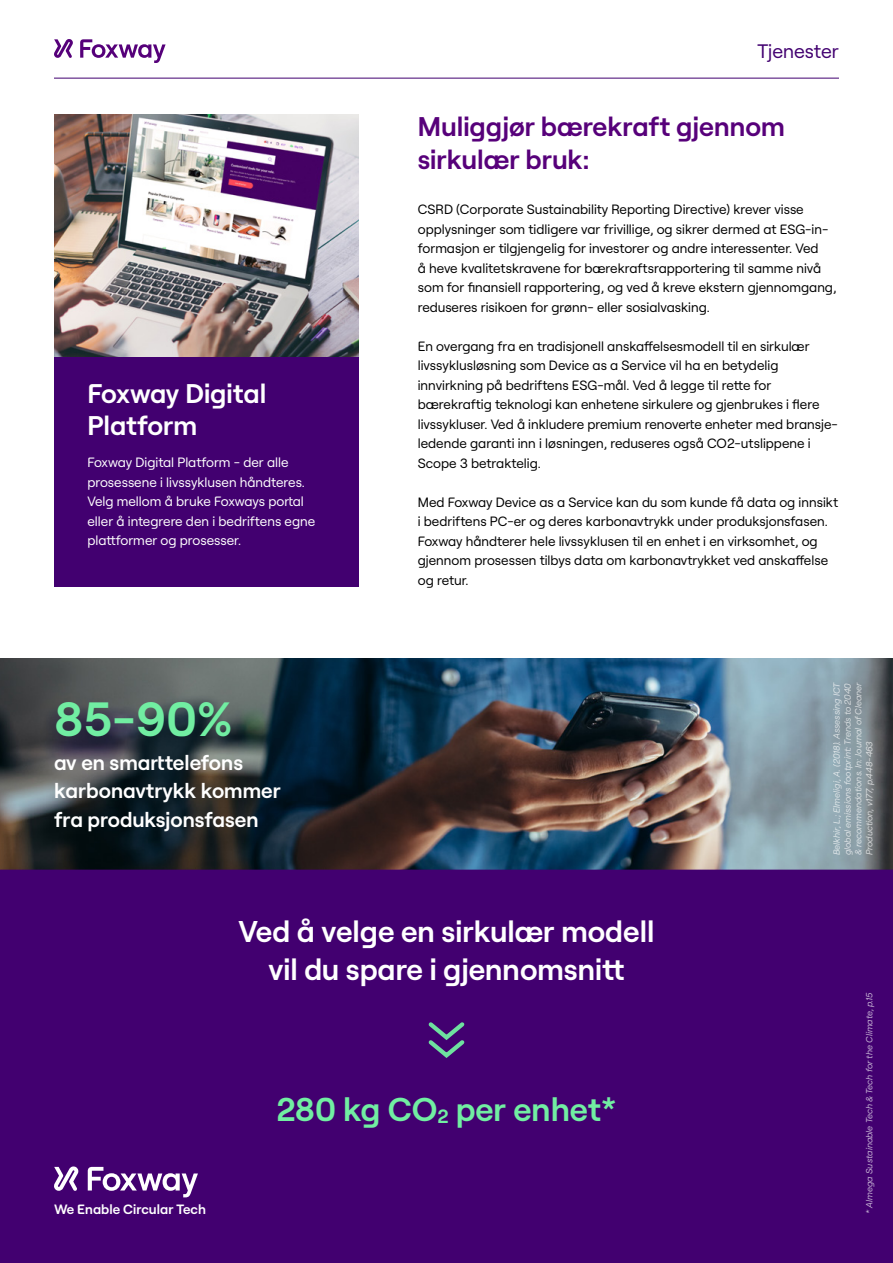
<style>
.page{position:relative;width:893px;height:1263px;background:#fff}
.page>*{position:absolute;margin:0;border:0;box-sizing:border-box;transform-origin:0 0}
.t1{font:600 48px "Roobert Foxway";color:#71eea2}
.t2{font:600 33px "Roobert Foxway";color:#71eea2}
.t3{font:600 30px/37.5px "Roobert Foxway";color:#fff;text-align:center}
.t4{font:600 27px/32.4px "Roobert Foxway";color:#57007a}
.t5{font:600 27px/32.4px "Roobert Foxway";color:#fff}
.t6{font:600 21px/28.5px "Roobert Foxway";color:#fff}
.t7{font:19.5px "Roobert Foxway";color:#420070}
.t8{font:13.5px/19.5px "Roobert Foxway";color:#000}
.t9{font:13.5px/19.5px "Roobert Foxway";color:#fff}
.t10{font:600 13.5px "Roobert Foxway";letter-spacing:.005em;color:#fff}
.t11{font:italic 9px/10.8px "Roobert Foxway";color:#fff;text-align:justify}
.s1{font-size:19.2px}
</style>
<div class="page">
<img style="left:0;top:658px;width:893px;height:212px">
<hr style="left:54px;top:78px;width:785px;height:1px;background:#420070">
<svg style="left:54px;top:39px;width:19px;height:19px"></svg>
<svg style="left:80px;top:39px;width:86px;height:24px"></svg>
<div style="left:0;top:870px;width:893px;height:393px;background:#420070"></div>
<svg style="left:425px;top:1018px;width:43px;height:41px;background:#4b2f79"></svg>
<svg style="left:54px;top:1166px;width:24px;height:25px"></svg>
<svg style="left:88px;top:1167px;width:110px;height:30px"></svg>
<div style="left:54px;top:126px;width:304px;height:461px;background:#420070"></div>
<img style="left:54px;top:115px;width:304px;height:241px">
<h3 class="t7" style="left:757px;top:36px;width:83px">Tjenester</h3>
<h3 class="t5" style="left:87px;top:375px;width:181px">Foxway Digital<br>Platform</h3>
<p class="t9" style="left:87px;top:452px;width:229px">Foxway Digital Platform - der alle prosessene i livssyklusen håndteres.<br>Velg mellom å bruke Foxways portal eller å integrere den i bedriftens egne plattformer og prosesser.</p>
<h1 class="t1" style="left:54px;top:682px;width:180px">85-90%</h1>
<h3 class="t6" style="left:54px;top:746px;width:228px">av en smarttelefons karbonavtrykk kommer fra produksjonsfasen</h3>
<h3 class="t4" style="left:418px;top:108px;width:369px">Muliggjør bærekraft gjennom sirkulær bruk:</h3>
<p class="t8" style="left:418px;top:199px;width:420px">CSRD (Corporate Sustainability Reporting Directive) krever visse opplysninger som tidligere var frivillige, og sikrer dermed at ESG-in&shy;formasjon er tilgjengelig for investorer og andre interessenter. Ved<br>å heve kvalitetskravene for bærekraftsrapportering til samme nivå som for finansiell rapportering, og ved å kreve ekstern gjennomgang, reduseres risikoen for grønn- eller sosialvasking.</p>
<p class="t8" style="left:418px;top:335px;width:422px">En overgang fra en tradisjonell anskaffelsesmodell til en sirkulær livssyklusløsning som Device as a Service vil ha en betydelig innvirkning på bedriftens ESG-mål. Ved å legge til rette for bærekraftig teknologi kan enhetene sirkulere og gjenbrukes i flere livssykluser. Ved å inkludere premium renoverte enheter med bransje&shy;ledende garanti inn i løsningen, reduseres også CO2-utslippene i Scope 3 betraktelig.</p>
<p class="t8" style="left:418px;top:491px;width:422px">Med Foxway Device as a Service kan du som kunde få data og innsikt i bedriftens PC-er og deres karbonavtrykk under produksjonsfasen.<br>Foxway håndterer hele livssyklusen til en enhet i en virksomhet, og gjennom prosessen tilbys data om karbonavtrykket ved anskaffelse og retur.</p>
<p class="t11" style="left:831px;top:855px;width:175px;rotate:-90deg">Belkhir, L.; Elmeligi, A. (2018). Assessing ICT global emissions footprint: Trends to 2040 &amp; recommendations. In: Journal of Cleaner Production, v177, p.448-463</p>
<h3 class="t3" style="left:238px;top:910px;width:417px">Ved å velge en sirkulær modell vil du spare i gjennomsnitt</h3>
<p class="t10" style="left:54px;top:1199px;width:154px">We Enable Circular Tech</p>
<h2 class="t2" style="left:277px;top:1083px;width:341px">280 kg CO<span class="s1">2</span> per enhet*</h2>
<p class="t11" style="left:863px;top:1214px;width:223px;rotate:-90deg">* Almega Sustainable Tech &amp; Tech for the Climate, p.15</p>
</div>
